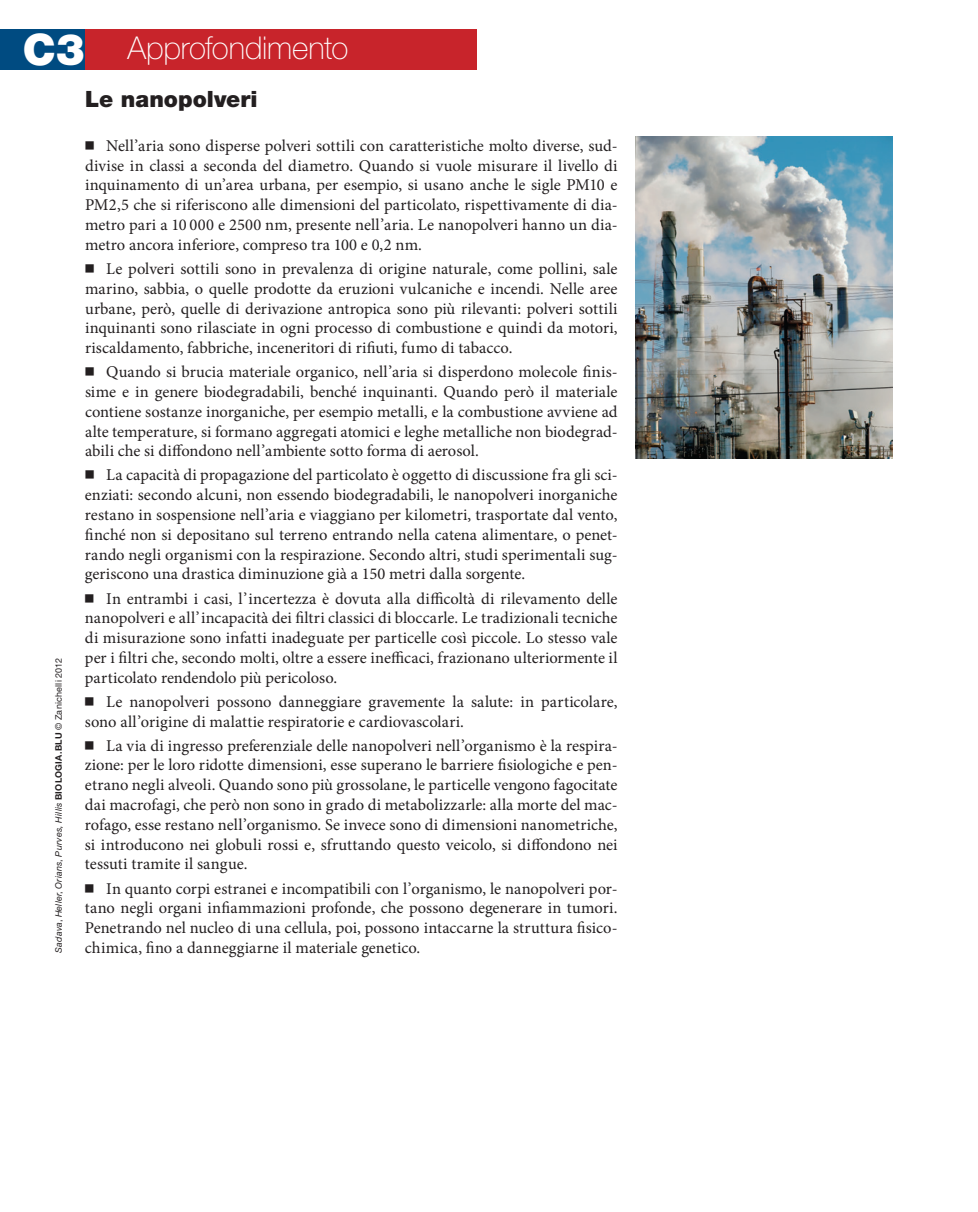
<style>
.page{position:relative;width:978px;height:1212px;background:#fff}
.page>*{position:absolute;margin:0;border:0;box-sizing:border-box;transform-origin:0 0}
.t1{font:100 31.5px "Helvetica Neue LT Std";letter-spacing:-.01em;color:#fff}
.t2{font:900 22.5px "Helvetica Neue LT Std";color:#231f20}
.t3{font:16.5px/19.8px "Minion Pro";color:#231f20;text-align:justify}
.t4{font:italic 9px "Helvetica Neue LT Std";letter-spacing:.025em;color:#231f20}
.s1{font-weight:900;font-size:43.5px}
.s2{font-family:"Universal Newswith Comm Pi"}
.s3{font-style:normal}
.s4{font-weight:700;font-style:normal}
</style>
<div class="page">
<div style="left:0;top:29px;width:85px;height:40px;background:#004b81"></div>
<div style="left:85px;top:29px;width:391px;height:40px;background:#c8242b"></div>
<img style="left:636px;top:136px;width:257px;height:322px">
<h1 class="t1" style="left:23px;top:29px;width:327px"><span class="s1">C3</span> Approfondimento</h1>
<h2 class="t2" style="left:85px;top:86px;width:174px">Le nanopolveri</h2>
<p class="t3" style="left:85px;top:136px;width:534px"><span class="s2">7</span> Nell’aria sono disperse polveri sottili con caratteristiche molto diverse, sud&shy;divise in classi a seconda del diametro. Quando si vuole misurare il livello di inquinamento di un’area urbana, per esempio, si usano anche le sigle PM10 e PM2,5 che si riferiscono alle dimensioni del particolato, rispettivamente di dia&shy;metro pari a 10 000 e 2500 nm, presente nell’aria. Le nanopolveri hanno un dia&shy;metro ancora inferiore, compreso tra 100 e 0,2 nm.</p>
<p class="t3" style="left:85px;top:259px;width:534px"><span class="s2">7</span> Le polveri sottili sono in prevalenza di origine naturale, come pollini, sale marino, sabbia, o quelle prodotte da eruzioni vulcaniche e incendi. Nelle aree urbane, però, quelle di derivazione antropica sono più rilevanti: polveri sottili inquinanti sono rilasciate in ogni processo di combustione e quindi da motori, riscaldamento, fabbriche, inceneritori di rifiuti, fumo di tabacco.</p>
<p class="t3" style="left:85px;top:362px;width:534px"><span class="s2">7</span> Quando si brucia materiale organico, nell’aria si disperdono molecole finis&shy;sime e in genere biodegradabili, benché inquinanti. Quando però il materiale contiene sostanze inorganiche, per esempio metalli, e la combustione avviene ad alte temperature, si formano aggregati atomici e leghe metalliche non biodegrad&shy;abili che si diffondono nell’ambiente sotto forma di aerosol.</p>
<p class="t3" style="left:85px;top:465px;width:534px"><span class="s2">7</span> La capacità di propagazione del particolato è oggetto di discussione fra gli sci&shy;enziati: secondo alcuni, non essendo biodegradabili, le nanopolveri inorganiche restano in sospensione nell’aria e viaggiano per kilometri, trasportate dal vento, finché non si depositano sul terreno entrando nella catena alimentare, o penet&shy;rando negli organismi con la respirazione. Secondo altri, studi sperimentali sug&shy;geriscono una drastica diminuzione già a 150 metri dalla sorgente.</p>
<p class="t3" style="left:85px;top:588px;width:534px"><span class="s2">7</span> In entrambi i casi, l’incertezza è dovuta alla difficoltà di rilevamento delle nanopolveri e all’incapacità dei filtri classici di bloccarle. Le tradizionali tecniche di misurazione sono infatti inadeguate per particelle così piccole. Lo stesso vale per i filtri che, secondo molti, oltre a essere inefficaci, frazionano ulteriormente il particolato rendendolo più pericoloso.</p>
<p class="t3" style="left:85px;top:692px;width:534px"><span class="s2">7</span> Le nanopolveri possono danneggiare gravemente la salute: in particolare, sono all’origine di malattie respiratorie e cardiovascolari.</p>
<p class="t3" style="left:85px;top:735px;width:534px"><span class="s2">7</span> La via di ingresso preferenziale delle nanopolveri nell’organismo è la respira&shy;zione: per le loro ridotte dimensioni, esse superano le barriere fisiologiche e pen&shy;etrano negli alveoli. Quando sono più grossolane, le particelle vengono fagocitate dai macrofagi, che però non sono in grado di metabolizzarle: alla morte del mac&shy;rofago, esse restano nell’organismo. Se invece sono di dimensioni nanometriche, si introducono nei globuli rossi e, sfruttando questo veicolo, si diffondono nei tessuti tramite il sangue.</p>
<p class="t3" style="left:85px;top:878px;width:534px"><span class="s2">7</span> In quanto corpi estranei e incompatibili con l’organismo, le nanopolveri por&shy;tano negli organi infiammazioni profonde, che possono degenerare in tumori.<br>Penetrando nel nucleo di una cellula, poi, possono intaccarne la struttura fisico-</p>
<p class="t4" style="left:53px;top:953px;width:296px;rotate:-90deg">Sadava<span class="s3">,</span> Heller<span class="s3">,</span> Orians<span class="s3">,</span> Purves, Hillis <span class="s4">BIOLOGIA.BLU</span> <span class="s3">© Zanichelli 2012</span></p>
<p class="t3" style="left:85px;top:938px;width:337px">chimica, fino a danneggiarne il materiale genetico.</p>
</div>
